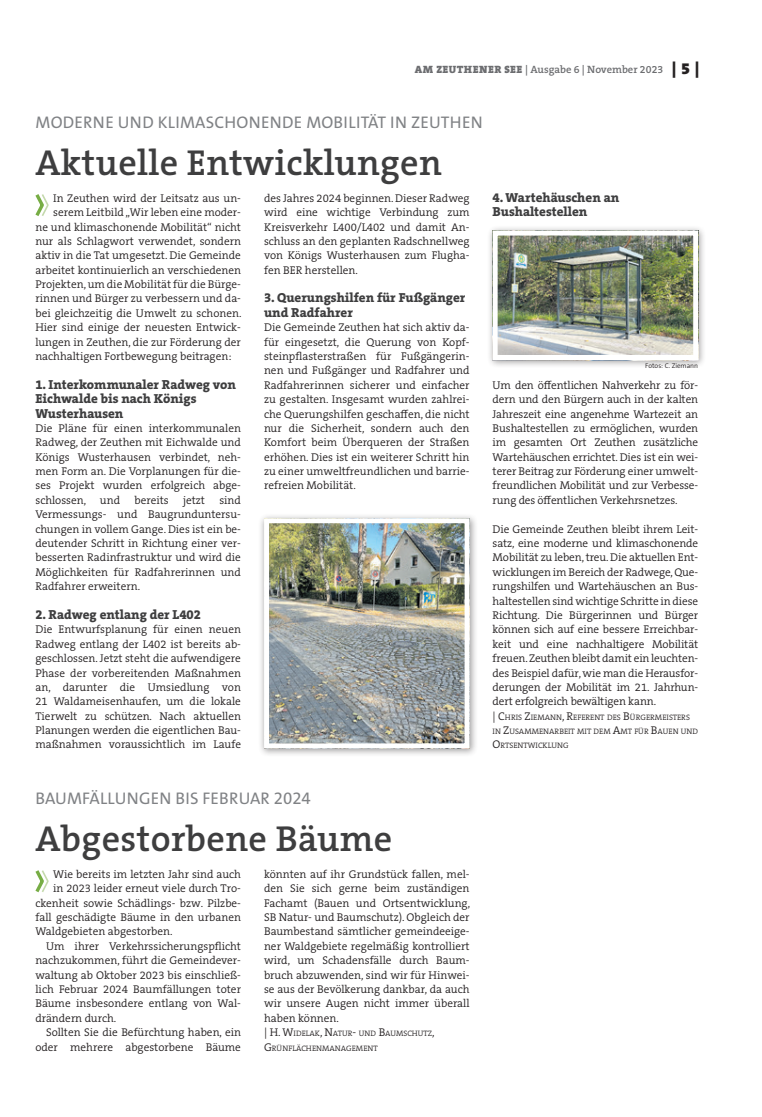
<style>
.page{position:relative;width:762px;height:1117px;background:#fff}
.page>*{position:absolute;margin:0;border:0;box-sizing:border-box;transform-origin:0 0}
.ÜS_2{font:600 36.25px "The Serif B W6";letter-spacing:.01em;color:#3e3e3f}
.DZ{font:16.88px "The Sans B W5 Plain";letter-spacing:.015em;color:#808285}
.ZÜ{font:800 13.12px/14.4px "The Serif B W8";color:#3e3e3f}
.FT{font:300 11.25px/14.4px "The Serif B W4";color:#231f20;text-align:justify}
.t1{font:600 10.62px "The Serif B W6";color:#6c6d70}
.AUTORENZEILE{font:300 7.88px/14.4px "The Serif B W4";color:#231f20}
.Fotozeile{font:300 6.88px "The Sans B W4";color:#231f20}
.s1{font-family:"The Serif B W9";font-weight:900}
.s2{font-family:"The Serif B W9";font-weight:900;font-size:16.25px;color:#231f20}
.s3{font-size:11.25px}
</style>
<div class="page">
<svg style="left:35px;top:194px;width:14px;height:22px"></svg>
<div style="left:258px;top:512px;width:219px;height:244px;background:#231f20;opacity:.45"></div>
<img style="left:270px;top:524px;width:193px;height:218px">
<div style="left:264px;top:518px;width:205px;height:230px;border:5px solid #fff"></div>
<div style="left:487px;top:225px;width:219px;height:143px;background:#231f20;opacity:.45"></div>
<img style="left:499px;top:236px;width:193px;height:118px">
<div style="left:493px;top:230px;width:205px;height:130px;border:5px solid #fff"></div>
<svg style="left:35px;top:870px;width:14px;height:23px"></svg>
<p class="t1" style="left:415px;top:63px;width:286px"><span class="s1">AM ZEUTHENER SEE</span> | Ausgabe 6 | November 2023 <span class="s2">| 5 |</span></p>
<p class="DZ" style="left:36px;top:111px;width:448px">MODERNE UND KLIMASCHONENDE MOBILITÄT IN ZEUTHEN</p>
<p class="ÜS_2" style="left:35px;top:139px;width:408px">Aktuelle Entwicklungen</p>
<p class="FT" style="left:53px;top:191px;width:189px">In Zeuthen wird der Leitsatz aus un-</p>
<p class="FT" style="left:53px;top:205px;width:189px">serem Leitbild „Wir leben eine moder-</p>
<p class="FT" style="left:35px;top:219px;width:207px">ne und klimaschonende Mobilität“ nicht</p>
<p class="FT" style="left:35px;top:234px;width:207px">nur als Schlagwort verwendet, sondern</p>
<p class="FT" style="left:35px;top:248px;width:207px">aktiv in die Tat umgesetzt. Die Gemeinde</p>
<p class="FT" style="left:35px;top:263px;width:207px">arbeitet kontinuierlich an verschiedenen</p>
<p class="FT" style="left:35px;top:277px;width:207px">Projekten, um die Mobilität für die Bürge-</p>
<p class="FT" style="left:35px;top:291px;width:207px">rinnen und Bürger zu verbessern und da-</p>
<p class="FT" style="left:35px;top:306px;width:207px">bei gleichzeitig die Umwelt zu schonen.</p>
<p class="FT" style="left:35px;top:320px;width:207px">Hier sind einige der neuesten Entwick-</p>
<p class="FT" style="left:35px;top:334px;width:207px">lungen in Zeuthen, die zur Förderung der</p>
<p class="FT" style="left:35px;top:349px;width:198px">nachhaltigen Fortbewegung beitragen:</p>
<p class="ZÜ" style="left:35px;top:377px;width:202px">1. Interkommunaler Radweg von<br>Eichwalde bis nach Königs<br>Wusterhausen</p>
<p class="FT" style="left:35px;top:421px;width:207px">Die Pläne für einen interkommunalen Radweg, der Zeuthen mit Eichwalde und Königs Wusterhausen verbindet, neh&shy;men Form an. Die Vorplanungen für die&shy;ses Projekt wurden erfolgreich abge&shy;schlossen, und</p>
<p class="ZÜ" style="left:493px;top:190px;width:128px">4. Wartehäuschen an</p>
<p class="ZÜ" style="left:493px;top:204px;width:96px">Bushaltestellen</p>
<p class="FT" style="left:264px;top:191px;width:207px">des Jahres 2024 beginnen. Dieser Radweg wird eine wichtige Verbindung zum Kreisverkehr L400/L402 und damit An&shy;schluss an den geplanten Radschnellweg von Königs Wusterhausen zum Flugha&shy;fen BER herstellen.</p>
<p class="ZÜ" style="left:264px;top:290px;width:203px">3. Querungshilfen für Fußgänger und Radfahrer</p>
<p class="FT" style="left:264px;top:320px;width:207px">Die Gemeinde Zeuthen hat sich aktiv da&shy;für eingesetzt, die Querung von Kopf&shy;steinpflasterstraßen für Fußgängerin&shy;nen und Fußgänger und Radfahrer und Radfahrerinnen sicherer und einfacher zu gestalten. Insgesamt wurden zahlrei&shy;che Querungshilfen geschaffen, die nicht nur die Sicherheit, sondern auch den Komfort beim Überqueren der Straßen erhöhen. Dies ist ein weiterer Schritt hin zu einer umweltfreundlichen und barrie&shy;refreien Mobilität.</p>
<p class="Fotozeile" style="left:645px;top:361px;width:54px">Fotos: C. Ziemann</p>
<p class="FT" style="left:493px;top:378px;width:207px">Um den öffentlichen Nahverkehr zu för&shy;dern und den Bürgern auch in der kalten Jahreszeit eine angenehme Wartezeit an Bushaltestellen zu ermöglichen, wurden im gesamten Ort Zeuthen zusätzliche Wartehäuschen errichtet. Dies ist ein wei&shy;terer Beitrag zur Förderung einer umwelt&shy;freundlichen Mobilität und zur Verbesse&shy;rung des öffentlichen Verkehrsnetzes.</p>
<p class="FT" style="left:493px;top:521px;width:207px">Die Gemeinde Zeuthen bleibt ihrem Leit&shy;satz, eine moderne und klimaschonende Mobilität zu leben, treu. Die aktuellen Ent&shy;wicklungen im Bereich der Radwege, Que&shy;rungshilfen und Wartehäuschen an Bus&shy;haltestellen sind wichtige Schritte in diese Richtung. Die Bürgerinnen und Bürger können sich auf eine bessere Erreichbar&shy;keit und eine nachhaltigere Mobilität freuen. Zeuthen bleibt damit ein leuchten&shy;des Beispiel dafür, wie man die Herausfor&shy;derungen der Mobilität im 21. Jahrhun&shy;dert erfolgreich bewältigen kann.</p>
<p class="AUTORENZEILE" style="left:493px;top:709px;width:199px"><span class="s3">| C</span>HRIS <span class="s3">Z</span>IEMANN<span class="s3">, R</span>EFERENT DES <span class="s3">B</span>ÜRGERMEISTERS</p>
<p class="AUTORENZEILE" style="left:493px;top:724px;width:207px">IN <span class="s3">Z</span>USAMMENARBEIT MIT DEM <span class="s3">A</span>MT FÜR <span class="s3">B</span>AUEN UND<br><span class="s3">O</span>RTSENTWICKLUNG</p>
<p class="FT" style="left:35px;top:493px;width:207px;text-indent:184px">sind Vermessungs- und Baugrunduntersu&shy;chungen in vollem Gange. Dies ist ein be&shy;deutender Schritt in Richtung einer ver&shy;besserten Radinfrastruktur und wird die Möglichkeiten für Radfahrerinnen und Radfahrer erweitern.</p>
<p class="ZÜ" style="left:35px;top:607px;width:167px">2. Radweg entlang der L402</p>
<p class="FT" style="left:35px;top:622px;width:207px">Die Entwurfsplanung für einen neuen Radweg entlang der L402 ist bereits ab&shy;geschlossen. Jetzt steht die aufwendigere Phase der vorbereitenden Maßnahmen an, darunter die Umsiedlung von 21 Waldameisenhaufen, um die lokale Tierwelt zu schützen. Nach aktuellen Planungen werden die eigentlichen Bau&shy;maßnahmen voraussichtlich im Laufe</p>
<p class="FT" style="left:134px;top:493px;width:36px">bereits</p>
<p class="FT" style="left:183px;top:493px;width:24px">jetzt</p>
<p class="DZ" style="left:36px;top:787px;width:277px">BAUMFÄLLUNGEN BIS FEBRUAR 2024</p>
<p class="ÜS_2" style="left:35px;top:814px;width:358px">Abgestorbene Bäume</p>
<p class="FT" style="left:53px;top:866px;width:189px">Wie bereits im letzten Jahr sind auch</p>
<p class="FT" style="left:53px;top:881px;width:189px">in 2023 leider erneut viele durch Tro-</p>
<p class="FT" style="left:35px;top:895px;width:207px">ckenheit sowie Schädlings- bzw. Pilzbe-</p>
<p class="FT" style="left:35px;top:909px;width:207px">fall geschädigte Bäume in den urbanen</p>
<p class="FT" style="left:35px;top:924px;width:139px">Waldgebieten abgestorben.</p>
<p class="FT" style="left:35px;top:938px;width:207px;text-indent:11px">Um ihrer Verkehrssicherungspflicht nachzukommen, führt die Gemeindever&shy;waltung ab Oktober 2023 bis einschließ&shy;lich Februar 2024 Baumfällungen toter Bäume insbesondere entlang von Wal&shy;drändern durch.</p>
<p class="FT" style="left:35px;top:1024px;width:207px;text-align:right">Sollten Sie die Befürchtung haben, ein oder mehrere abgestorbene Bäume</p>
<p class="FT" style="left:264px;top:866px;width:208px">könnten auf ihr Grundstück fallen, mel&shy;den Sie sich gerne beim zuständigen Fachamt (Bauen und Ortsentwicklung, SB Natur- und Baumschutz). Obgleich der Baumbestand sämtlicher gemeindeeige&shy;ner Waldgebiete regelmäßig kontrolliert wird, um Schadensfälle durch Baum&shy;bruch abzuwenden, sind wir für Hinwei&shy;se aus der Bevölkerung dankbar, da auch wir unsere Augen nicht immer überall haben können.</p>
<p class="AUTORENZEILE" style="left:264px;top:1026px;width:172px"><span class="s3">| H. W</span>IDELAK<span class="s3">, N</span>ATUR<span class="s3">-</span> UND <span class="s3">B</span>AUMSCHUTZ<span class="s3">,</span></p>
<p class="AUTORENZEILE" style="left:264px;top:1040px;width:115px"><span class="s3">G</span>RÜNFLÄCHENMANAGEMENT</p>
</div>
